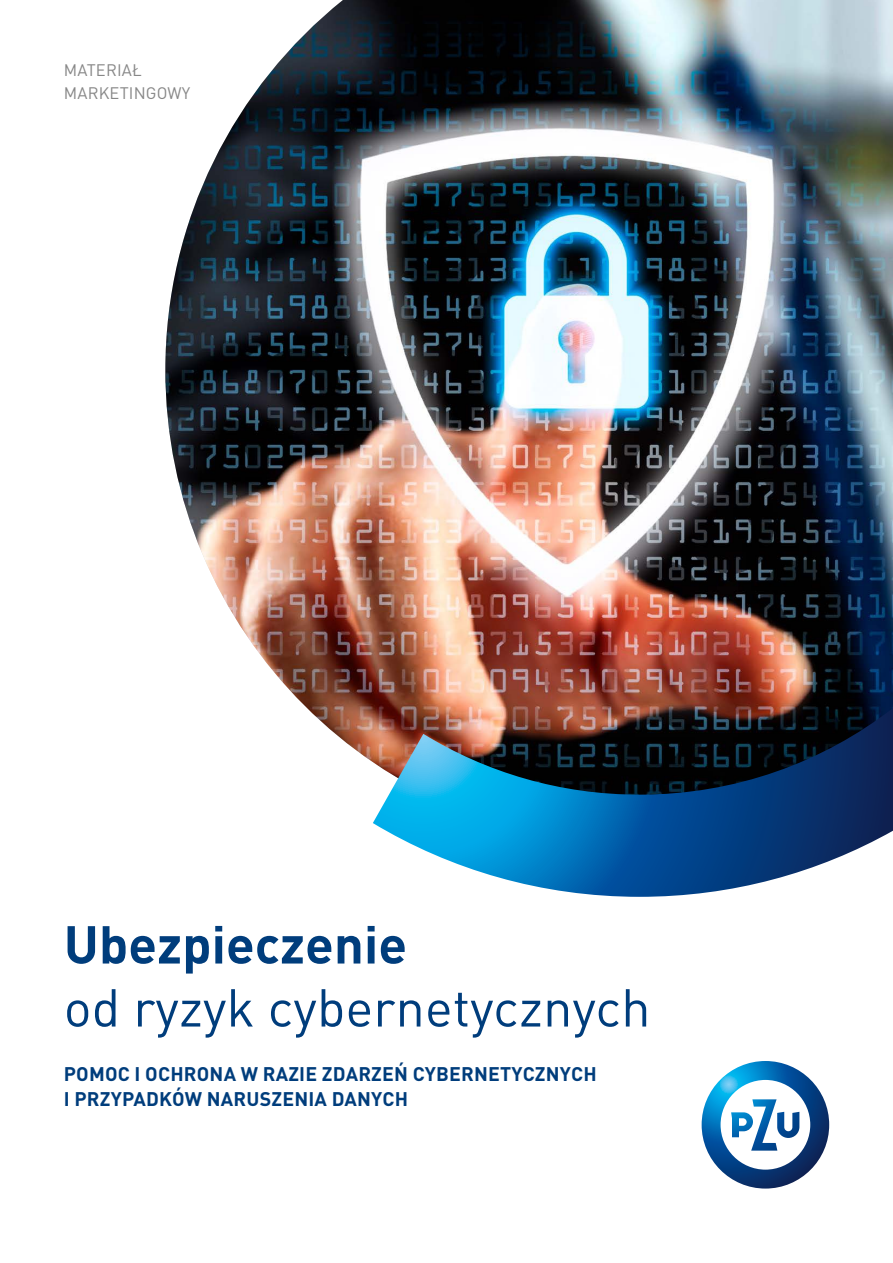
<style>
.page{position:relative;width:893px;height:1263px;background:#fff}
.page>*{position:absolute;margin:0;border:0;box-sizing:border-box;transform-origin:0 0}
.t1{font:52.5px "DIN Pro Pl";color:#003d7c}
.t2{font:700 52.5px "DIN Pro Pl";color:#003d7c}
.t3{font:700 19.5px/25.5px "DIN Pro Pl";letter-spacing:.01em;color:#003d7c}
.t4{font:16.5px/22.5px "DIN Pro Pl";letter-spacing:.01em;color:#878787}
</style>
<div class="page">
<img style="left:165px;top:0;width:728px;height:762px">
<img style="left:373px;top:708px;width:520px;height:189px">
<svg style="left:702px;top:1061px;width:127px;height:127px"></svg>
<p class="t4" style="left:64px;top:59px;width:128px">MATERIAŁ<br>MARKETINGOWY</p>
<h1 class="t2" style="left:64px;top:910px;width:345px">Ubezpieczenie</h1>
<h1 class="t1" style="left:64px;top:974px;width:588px">od ryzyk cybernetycznych</h1>
<p class="t3" style="left:64px;top:1060px;width:534px">POMOC I OCHRONA W RAZIE ZDARZEŃ CYBERNETYCZNYCH<br>I PRZYPADKÓW NARUSZENIA DANYCH</p>
</div>
